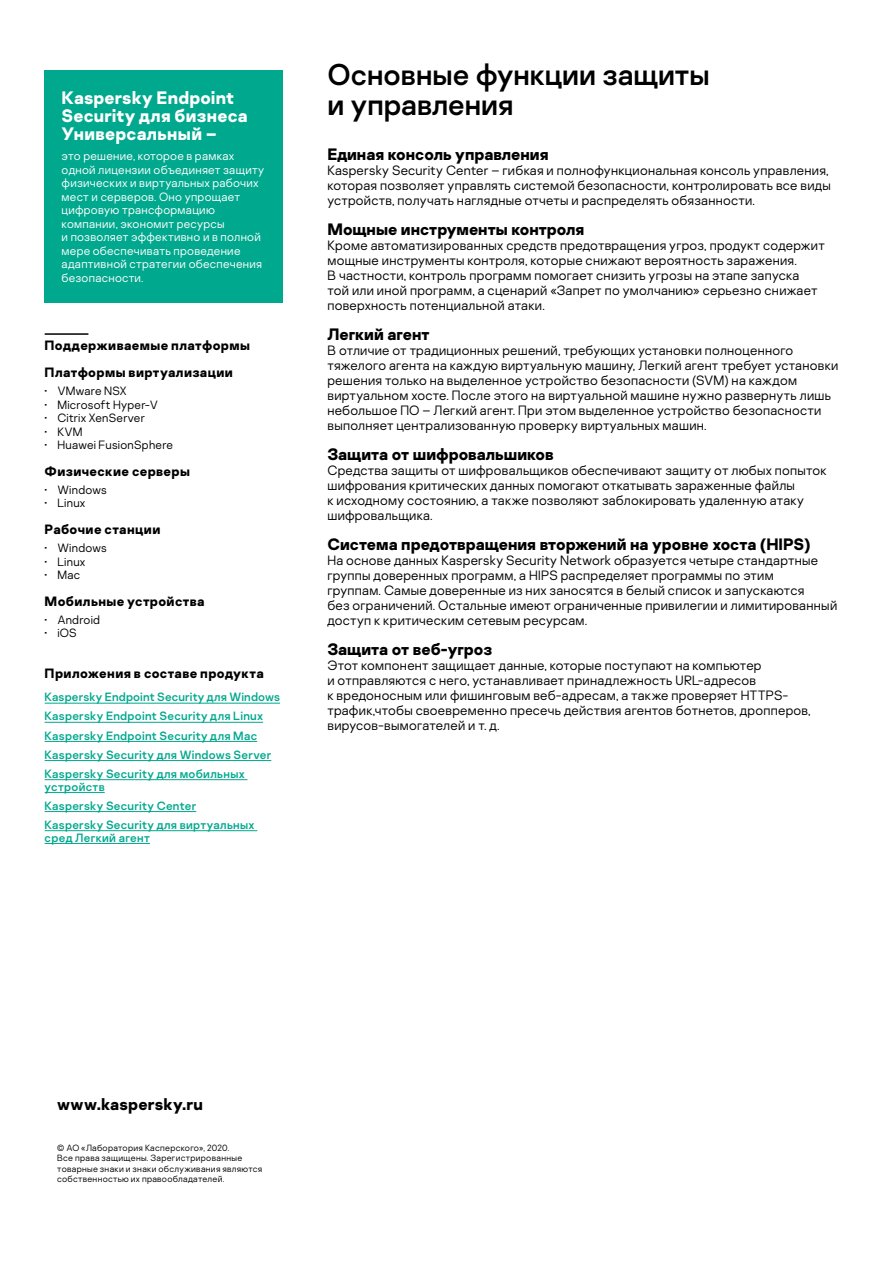
<style>
.page{position:relative;width:893px;height:1263px;background:#fff}
.page>*{position:absolute;margin:0;border:0;box-sizing:border-box;transform-origin:0 0}
.t1{font:30px/30px "Kaspersky Sans";color:#000}
.t2{font:700 18px/18px "Kaspersky Sans";letter-spacing:.01em;color:#fff}
.t3{font:700 16.5px "Kaspersky Sans";color:#000}
.t4{font:300 13.5px/15px "Kaspersky Sans";letter-spacing:.02em;color:#000}
.t5{font:700 13.5px/27px "Kaspersky Sans";letter-spacing:.025em;color:#000}
.t6{font:300 12px/13.5px "Kaspersky Sans";letter-spacing:.025em;color:#fff}
.t7{font:12px/19.2px "Kaspersky Sans";letter-spacing:.025em;color:#00a88e}
.t8{font:300 12px "Kaspersky Sans";letter-spacing:.02em;color:#000}
.t9{font:300 9px/10.5px "Kaspersky Sans";letter-spacing:.035em;color:#000}
</style>
<div class="page">
<div style="left:45px;top:70px;width:238px;height:233px;background:#00a88e"></div>
<hr style="left:45px;top:703px;width:235px;height:1px;background:#00a88e">
<hr style="left:45px;top:722px;width:218px;height:1px;background:#00a88e">
<hr style="left:45px;top:741px;width:212px;height:1px;background:#00a88e">
<hr style="left:45px;top:760px;width:226px;height:1px;background:#00a88e">
<hr style="left:45px;top:779px;width:202px;height:1px;background:#00a88e">
<hr style="left:45px;top:792px;width:60px;height:1px;background:#00a88e">
<hr style="left:45px;top:811px;width:151px;height:1px;background:#00a88e">
<hr style="left:45px;top:830px;width:212px;height:1px;background:#00a88e">
<hr style="left:45px;top:843px;width:105px;height:1px;background:#00a88e">
<hr style="left:45px;top:333px;width:43px;height:2px;background:#000">
<h2 class="t2" style="left:62px;top:89px;width:187px">Kaspersky Endpoint<br>Security для бизнеса<br>Универсальный –</h2>
<p class="t6" style="left:62px;top:149px;width:204px">это решение, которое в рамках одной лицензии объединяет защиту физических и виртуальных рабочих мест и серверов. Оно упрощает цифровую трансформацию компании, экономит ресурсы<br>и позволяет эффективно и в полной мере обеспечивать проведение адаптивной стратегии обеспечения безопасности.</p>
<p class="t5" style="left:45px;top:332px;width:207px">Поддерживаемые платформы<br>Платформы виртуализации</p>
<p class="t8" style="left:45px;top:384px;width:83px">• VMware NSX</p>
<p class="t8" style="left:45px;top:397px;width:115px">• Microsoft Hyper-V</p>
<p class="t8" style="left:45px;top:411px;width:102px">• Citrix XenServer</p>
<p class="t8" style="left:45px;top:424px;width:39px">• KVM</p>
<p class="t8" style="left:45px;top:438px;width:130px">• Huawei FusionSphere</p>
<p class="t5" style="left:45px;top:458px;width:147px">Физические серверы</p>
<p class="t8" style="left:45px;top:483px;width:64px">• Windows</p>
<p class="t8" style="left:45px;top:496px;width:42px">• Linux</p>
<p class="t5" style="left:45px;top:516px;width:117px">Рабочие станции</p>
<p class="t8" style="left:45px;top:541px;width:64px">• Windows</p>
<p class="t8" style="left:45px;top:554px;width:42px">• Linux</p>
<p class="t8" style="left:45px;top:568px;width:37px">• Mac</p>
<p class="t5" style="left:45px;top:588px;width:161px">Мобильные устройства</p>
<p class="t8" style="left:45px;top:613px;width:57px">• Android</p>
<p class="t8" style="left:45px;top:626px;width:34px">• iOS</p>
<p class="t5" style="left:45px;top:660px;width:221px">Приложения в составе продукта</p>
<p class="t7" style="left:45px;top:687px;width:237px">Kaspersky Endpoint Security для Windows Kaspersky Endpoint Security для Linux Kaspersky Endpoint Security для Mac Kaspersky Security для Windows Server Kaspersky Security для мобильных</p>
<p class="t7" style="left:45px;top:777px;width:211px">устройств<br>Kaspersky Security Center<br>Kaspersky Security для виртуальных</p>
<p class="t7" style="left:45px;top:828px;width:107px">сред Легкий агент</p>
<h1 class="t1" style="left:327px;top:59px;width:384px">Основные функции защиты и управления</h1>
<p class="t3" style="left:327px;top:144px;width:223px">Единая консоль управления</p>
<p class="t4" style="left:327px;top:163px;width:505px">Kaspersky Security Center – гибкая и полнофункциональная консоль управления, которая позволяет управлять системой безопасности, контролировать все виды устройств, получать наглядные отчеты и распределять обязанности.</p>
<p class="t3" style="left:327px;top:219px;width:258px">Мощные инструменты контроля</p>
<p class="t4" style="left:327px;top:238px;width:499px">Кроме автоматизированных средств предотвращения угроз, продукт содержит мощные инструменты контроля, которые снижают вероятность заражения.<br>В частности, контроль программ помогает снизить угрозы на этапе запуска<br>той или иной программ, а сценарий «Запрет по умолчанию» серьезно снижает поверхность потенциальной атаки.</p>
<p class="t3" style="left:327px;top:324px;width:104px">Легкий агент</p>
<p class="t4" style="left:327px;top:343px;width:512px">В отличие от традиционных решений, требующих установки полноценного тяжелого агента на каждую виртуальную машину, Легкий агент требует установки решения только на выделенное устройство безопасности (SVM) на каждом виртуальном хосте. После этого на виртуальной машине нужно развернуть лишь небольшое ПО – Легкий агент. При этом выделенное устройство безопасности выполняет централизованную проверку виртуальных машин.</p>
<p class="t3" style="left:327px;top:444px;width:228px">Защита от шифровальшиков</p>
<p class="t4" style="left:327px;top:463px;width:501px">Средства защиты от шифровальщиков обеспечивают защиту от любых попыток шифрования критических данных помогают откатывать зараженные файлы<br>к исходному состоянию, а также позволяют заблокировать удаленную атаку шифровальщика.</p>
<p class="t3" style="left:327px;top:534px;width:485px">Система предотвращения вторжений на уровне хоста (HIPS)</p>
<p class="t4" style="left:327px;top:553px;width:511px">На основе данных Kaspersky Security Network образуется четыре стандартные группы доверенных программ, а HIPS распределяет программы по этим<br>группам. Самые доверенные из них заносятся в белый список и запускаются<br>без ограничений. Остальные имеют ограниченные привилегии и лимитированный доступ к критическим сетевым ресурсам.</p>
<p class="t3" style="left:327px;top:639px;width:166px">Защита от веб-угроз</p>
<p class="t4" style="left:327px;top:658px;width:485px">Этот компонент защищает данные, которые поступают на компьютер<br>и отправляются с него, устанавливает принадлежность URL-адресов<br>к вредоносным или фишинговым веб-адресам, а также проверяет HTTPS&shy;трафик,чтобы своевременно пресечь действия агентов ботнетов, дропперов, вирусов-вымогателей и т. д.</p>
<p class="t3" style="left:57px;top:1093px;width:147px">www.kaspersky.ru</p>
<p class="t9" style="left:57px;top:1142px;width:207px">© АО «Лаборатория Касперского», 2020.<br>Все права защищены. Зарегистрированные товарные знаки и знаки обслуживания являются собственностью их правообладателей.</p>
</div>
